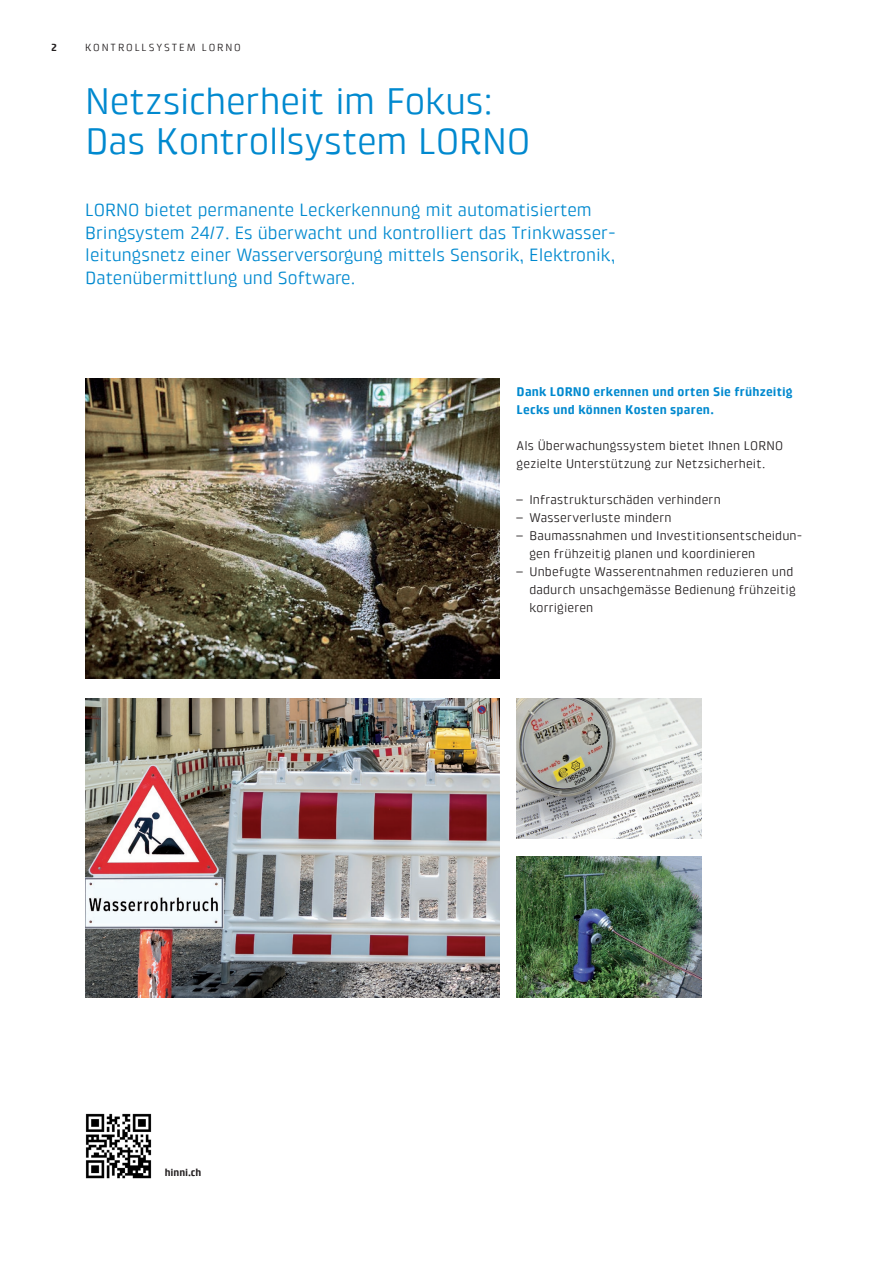
<style>
.page{position:relative;width:893px;height:1263px;background:#fff}
.page>*{position:absolute;margin:0;border:0;box-sizing:border-box;transform-origin:0 0}
.t1{font:37.5px/40.5px "Klintfor BKW";letter-spacing:-.01em;color:#0089cf}
.t2{font:18px/22.5px "Klintfor BKW";color:#0089cf}
.t3{font:12.75px/18px "Klint Pro";letter-spacing:.015em;color:#231f20}
.t4{font:700 12.75px/18px "Klint Pro";letter-spacing:.015em;color:#0089cf}
.t5{font:10.5px "Klint Pro";letter-spacing:.18em;color:#231f20}
.t6{font:700 10.5px "Klintfor BKW";letter-spacing:-.01em;color:#231f20}
.t7{font:700 10.5px "Klint Pro";color:#231f20}
</style>
<div class="page">
<img style="left:85px;top:698px;width:415px;height:300px">
<img style="left:85px;top:379px;width:415px;height:300px">
<img style="left:517px;top:698px;width:185px;height:141px">
<img style="left:517px;top:857px;width:185px;height:141px">
<img style="left:85px;top:1113px;width:67px;height:66px">
<p class="t7" style="left:51px;top:41px;width:7px">2</p>
<p class="t5" style="left:85px;top:41px;width:157px">KONTROLLSYSTEM LORNO</p>
<h1 class="t1" style="left:85px;top:80px;width:447px">Netzsicherheit im Fokus:<br>Das Kontrollsystem LORNO</h1>
<h2 class="t2" style="left:85px;top:199px;width:532px">LORNO bietet permanente Leckerkennung mit automatisiertem Bringsystem 24/7. Es überwacht und kontrolliert das Trinkwasser&shy;leitungsnetz einer Wasserversorgung mittels Sensorik, Elektronik, Datenübermittlung und Software.</h2>
<p class="t6" style="left:165px;top:1166px;width:38px">hinni.ch</p>
<p class="t4" style="left:517px;top:383px;width:278px">Dank LORNO erkennen und orten Sie frühzeitig<br>Lecks und können Kosten sparen.</p>
<p class="t3" style="left:517px;top:437px;width:268px">Als Überwachungssystem bietet Ihnen LORNO gezielte Unterstützung zur Netzsicherheit.</p>
<p class="t3" style="left:517px;top:491px;width:206px">– Infrastrukturschäden verhindern</p>
<p class="t3" style="left:517px;top:509px;width:157px">– Wasserverluste mindern</p>
<p class="t3" style="left:529px;top:527px;width:274px;text-indent:-13px">– Baumassnahmen und Investitionsentscheidun&shy;gen frühzeitig planen und koordinieren</p>
<p class="t3" style="left:529px;top:563px;width:268px;text-indent:-13px">– Unbefugte Wasserentnahmen reduzieren und dadurch unsachgemässe Bedienung frühzeitig korrigieren</p>
</div>
